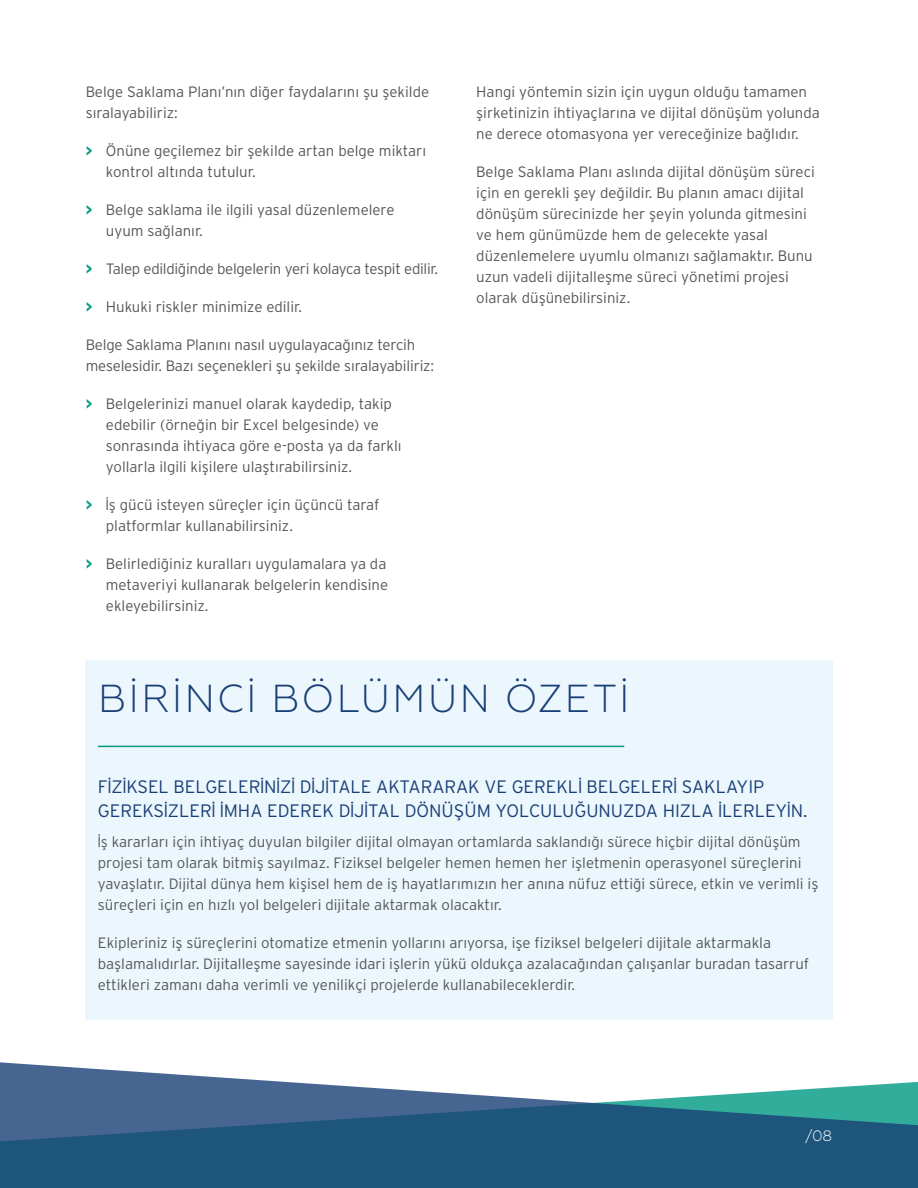
<style>
.page{position:relative;width:918px;height:1188px;background:#fff}
.page>*{position:absolute;margin:0;border:0;box-sizing:border-box;transform-origin:0 0}
.t1{font:300 39px "Geometria";letter-spacing:.06em;color:#193f76}
.t2{font:300 18px/24px "Interstate";color:#193f76}
.t3{font:300 15px/21px "Interstate";color:#575756}
.t4{font:300 15px "Interstate";letter-spacing:-.02em;color:#575756}
.t5{font:300 15px "Geometria";color:#fff}
.s1{font-weight:700;color:#009982}
</style>
<div class="page">
<svg style="left:0;top:1062px;width:918px;height:126px;fill:#1e557d"></svg>
<div style="left:86px;top:660px;width:747px;height:360px;background:#ecf7fd"></div>
<hr style="left:98px;top:746px;width:526px;height:1px;background:#009982">
<p class="t3" style="left:86px;top:81px;width:345px">Belge Saklama Planı’nın diğer faydalarını şu şekilde sıralayabiliriz:</p>
<p class="t3" style="left:106px;top:140px;width:322px;text-indent:-20px"><span class="s1">&gt;</span> Önüne geçilemez bir şekilde artan belge miktarı kontrol altında tutulur.</p>
<p class="t3" style="left:106px;top:199px;width:290px;text-indent:-20px"><span class="s1">&gt;</span> Belge saklama ile ilgili yasal düzenlemelere uyum sağlanır.</p>
<p class="t4" style="left:86px;top:260px;width:354px"><span class="s1">&gt;</span> Talep edildiğinde belgelerin yeri kolayca tespit edilir.</p>
<p class="t3" style="left:86px;top:296px;width:218px"><span class="s1">&gt;</span> Hukuki riskler minimize edilir.</p>
<p class="t3" style="left:86px;top:334px;width:350px">Belge Saklama Planını nasıl uygulayacağınız tercih meselesidir. Bazı seçenekleri şu şekilde sıralayabiliriz:</p>
<p class="t3" style="left:106px;top:393px;width:297px;text-indent:-20px"><span class="s1">&gt;</span> Belgelerinizi manuel olarak kaydedip, takip edebilir (örneğin bir Excel belgesinde) ve sonrasında ihtiyaca göre e-posta ya da farklı yollarla ilgili kişilere ulaştırabilirsiniz.</p>
<p class="t3" style="left:106px;top:494px;width:275px;text-indent:-20px"><span class="s1">&gt;</span> İş gücü isteyen süreçler için üçüncü taraf platformlar kullanabilirsiniz.</p>
<p class="t3" style="left:106px;top:553px;width:284px;text-align:justify;text-indent:-20px"><span class="s1">&gt;</span> Belirlediğiniz kuralları uygulamalara ya da metaveriyi kullanarak belgelerin kendisine ekleyebilirsiniz.</p>
<p class="t3" style="left:476px;top:81px;width:345px">Hangi yöntemin sizin için uygun olduğu tamamen şirketinizin ihtiyaçlarına ve dijital dönüşüm yolunda ne derece otomasyona yer vereceğinize bağlıdır.</p>
<p class="t3" style="left:476px;top:161px;width:340px">Belge Saklama Planı aslında dijital dönüşüm süreci için en gerekli şey değildir. Bu planın amacı dijital dönüşüm sürecinizde her şeyin yolunda gitmesini ve hem günümüzde hem de gelecekte yasal düzenlemelere uyumlu olmanızı sağlamaktır. Bunu uzun vadeli dijitalleşme süreci yönetimi projesi olarak düşünebilirsiniz.</p>
<h1 class="t1" style="left:98px;top:676px;width:533px">BİRİNCİ BÖLÜMÜN ÖZETİ</h1>
<p class="t2" style="left:98px;top:775px;width:711px">FİZİKSEL BELGELERİNİZİ DİJİTALE AKTARARAK VE GEREKLİ BELGELERİ SAKLAYIP<br>GEREKSİZLERİ İMHA EDEREK DİJİTAL DÖNÜŞÜM YOLCULUĞUNUZDA HIZLA İLERLEYİN.</p>
<p class="t3" style="left:98px;top:831px;width:722px">İş kararları için ihtiyaç duyulan bilgiler dijital olmayan ortamlarda saklandığı sürece hiçbir dijital dönüşüm projesi tam olarak bitmiş sayılmaz. Fiziksel belgeler hemen hemen her işletmenin operasyonel süreçlerini yavaşlatır. Dijital dünya hem kişisel hem de iş hayatlarımızın her anına nüfuz ettiği sürece, etkin ve verimli iş süreçleri için en hızlı yol belgeleri dijitale aktarmak olacaktır.</p>
<p class="t3" style="left:98px;top:932px;width:713px">Ekipleriniz iş süreçlerini otomatize etmenin yollarını arıyorsa, işe fiziksel belgeleri dijitale aktarmakla başlamalıdırlar. Dijitalleşme sayesinde idari işlerin yükü oldukça azalacağından çalışanlar buradan tasarruf ettikleri zamanı daha verimli ve yenilikçi projelerde kullanabileceklerdir.</p>
<p class="t5" style="left:805px;top:1127px;width:29px">/08</p>
</div>
